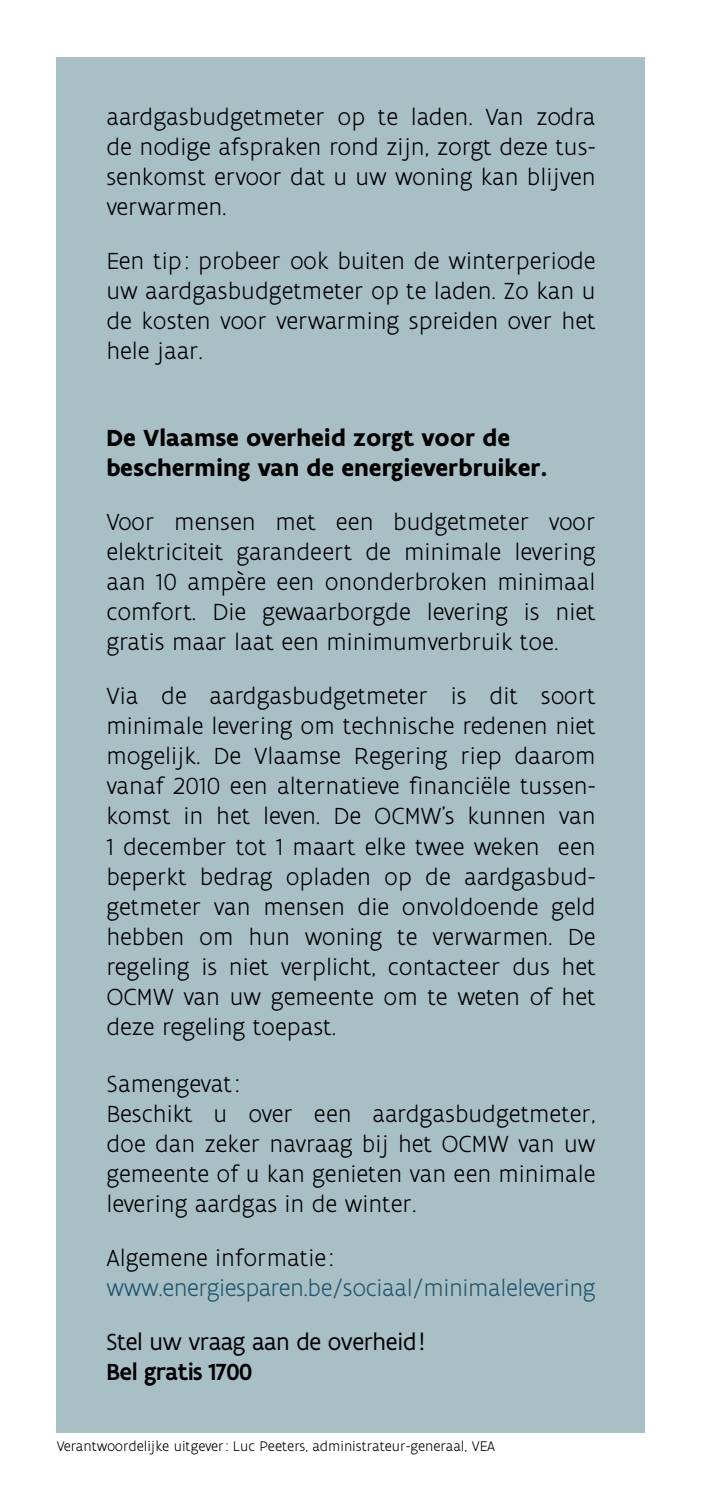
<style>
.page{position:relative;width:702px;height:1489px;background:#fff}
.page>*{position:absolute;margin:0;border:0;box-sizing:border-box;transform-origin:0 0}
.t1{font:300 25px/30px "Flanders Art Sans";color:#000;text-align:justify}
.t2{font:700 25px/30px "Flanders Art Sans";color:#000}
.t3{font:300 25px "Flanders Art Sans";letter-spacing:-.015em;color:#22566e}
.t4{font:25px "Flanders Art Sans";letter-spacing:-.015em;color:#000}
.t5{font:500 25px "Flanders Art Sans";letter-spacing:-.015em;color:#000}
.t6{font:300 15px "Flanders Art Sans";color:#000}
</style>
<div class="page">
<div style="left:57px;top:57px;width:588px;height:1374px;background:#a9bfc6"></div>
<p class="t1" style="left:106px;top:103px;width:490px">aardgasbudgetmeter op te laden. Van zodra de nodige afspraken rond zijn, zorgt deze tus&shy;senkomst ervoor dat u uw woning kan blijven verwarmen.</p>
<p class="t1" style="left:106px;top:247px;width:491px">Een tip: probeer ook buiten de winterperiode uw aardgasbudgetmeter op te laden. Zo kan u de kosten voor verwarming spreiden over het hele jaar.</p>
<p class="t2" style="left:106px;top:423px;width:443px">De Vlaamse overheid zorgt voor de bescherming van de energieverbruiker.</p>
<p class="t1" style="left:106px;top:508px;width:491px">Voor mensen met een budgetmeter voor elektriciteit garandeert de minimale levering aan 10 ampère een ononderbroken minimaal comfort. Die gewaarborgde levering is niet gratis maar laat een minimumverbruik toe.</p>
<p class="t1" style="left:106px;top:682px;width:491px">Via de aardgasbudgetmeter is dit soort minimale levering om technische redenen niet mogelijk. De Vlaamse Regering riep daarom vanaf 2010 een alternatieve financiële tussen&shy;komst in het leven. De OCMW’s kunnen van 1 december tot 1 maart elke twee weken een beperkt bedrag opladen op de aardgasbud&shy;getmeter van mensen die onvoldoende geld hebben om hun woning te verwarmen. De regeling is niet verplicht, contacteer dus het OCMW van uw gemeente om te weten of het deze regeling toepast.</p>
<p class="t1" style="left:106px;top:1069px;width:490px;text-align:left">Samengevat:<br>Beschikt u over een aardgasbudgetmeter, doe dan zeker navraag bij het OCMW van uw gemeente of u kan genieten van een minimale levering aardgas in de winter.</p>
<p class="t1" style="left:106px;top:1243px;width:229px">Algemene informatie :</p>
<p class="t3" style="left:106px;top:1272px;width:490px">www.energiesparen.be/sociaal/minimalelevering</p>
<p class="t4" style="left:106px;top:1326px;width:320px">Stel uw vraag aan de overheid!</p>
<p class="t5" style="left:106px;top:1355px;width:148px">Bel gratis 1700</p>
<p class="t6" style="left:57px;top:1436px;width:440px">Verantwoordelijke uitgever: Luc Peeters, administrateur-generaal, VEA</p>
</div>
